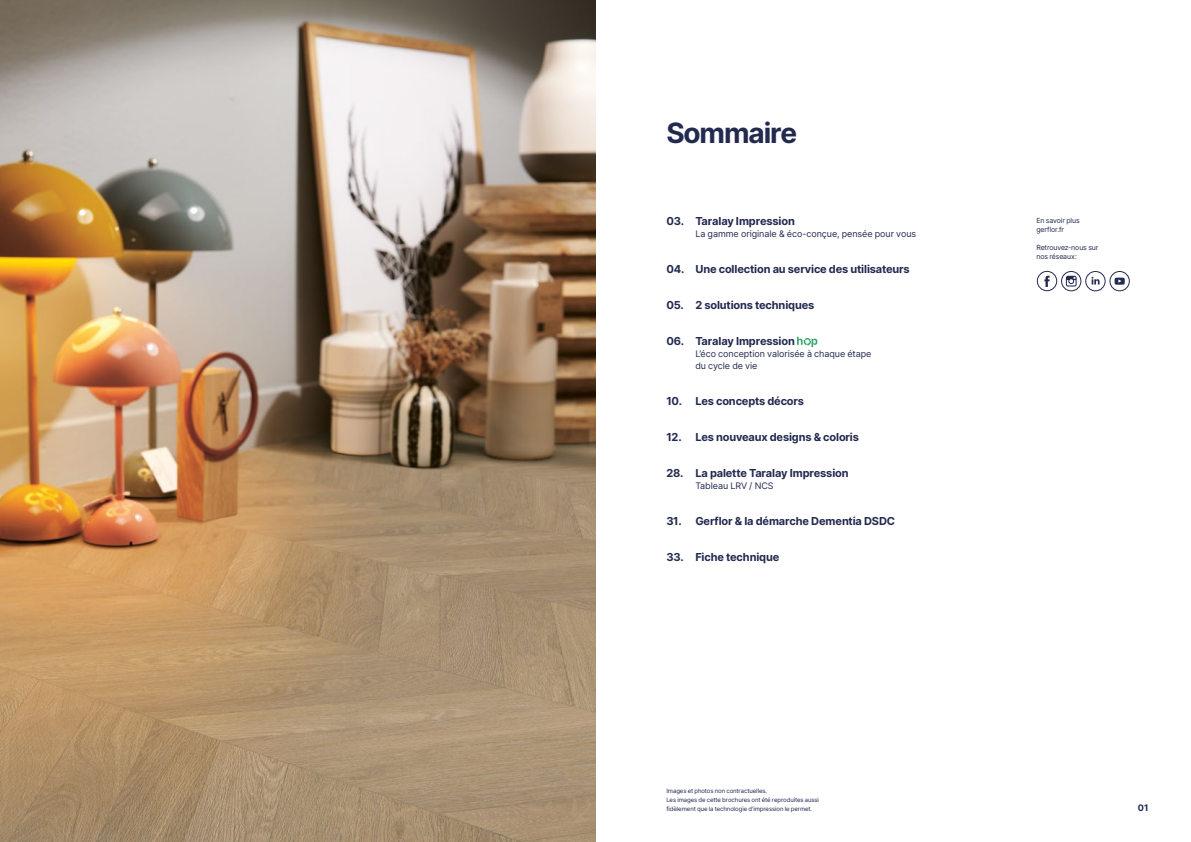
<style>
.page{position:relative;width:1191px;height:842px;background:#fff}
.page>*{position:absolute;margin:0;border:0;box-sizing:border-box;transform-origin:0 0}
.t1{font:700 28px "Inter";letter-spacing:-.04em;color:#232a50}
.t2{font:700 11px "Inter";letter-spacing:-.015em;color:#232a50}
.t3{font:9px/12px "Inter";letter-spacing:-.005em;color:#232a50}
.t4{font:700 9px "Inter";color:#232a50}
.t5{font:7px/9px "Inter";letter-spacing:-.02em;color:#232a50}
.t6{font:6px/9px "Inter";letter-spacing:-.01em;color:#232a50}
</style>
<div class="page">
<svg style="left:1065px;top:276px;width:11px;height:10px"></svg>
<svg style="left:1067px;top:277px;width:8px;height:8px"></svg>
<div style="left:1061px;top:271px;width:20px;height:20px;border:1px solid #232a50;border-radius:50%"></div>
<div style="left:1085px;top:271px;width:20px;height:20px;border:1px solid #232a50;border-radius:50%"></div>
<svg style="left:1091px;top:277px;width:8px;height:7px"></svg>
<div style="left:1109px;top:271px;width:20px;height:20px;border:1px solid #232a50;border-radius:50%"></div>
<svg style="left:1114px;top:278px;width:10px;height:7px"></svg>
<div style="left:1037px;top:271px;width:20px;height:20px;border:1px solid #232a50;border-radius:50%"></div>
<svg style="left:1044px;top:276px;width:5px;height:11px"></svg>
<svg style="left:797px;top:337px;width:20px;height:10px"></svg>
<img style="left:0;top:0;width:595px;height:842px">
<h1 class="t1" style="left:666px;top:112px;width:132px">Sommaire</h1>
<p class="t2" style="left:666px;top:213px;width:130px">03. Taralay Impression</p>
<p class="t3" style="left:695px;top:227px;width:222px">La gamme originale &amp; éco-conçue, pensée pour vous</p>
<p class="t2" style="left:666px;top:261px;width:245px">04. Une collection au service des utilisateurs</p>
<p class="t2" style="left:666px;top:297px;width:149px">05. 2 solutions techniques</p>
<p class="t2" style="left:666px;top:333px;width:130px">06. Taralay Impression</p>
<p class="t3" style="left:695px;top:347px;width:177px">L’éco conception valorisée à chaque étape du cycle de vie</p>
<p class="t2" style="left:666px;top:393px;width:139px">10. Les concepts décors</p>
<p class="t2" style="left:666px;top:429px;width:194px">12. Les nouveaux designs &amp; coloris</p>
<p class="t2" style="left:666px;top:465px;width:184px">28. La palette Taralay Impression</p>
<p class="t3" style="left:695px;top:479px;width:80px">Tableau LRV / NCS</p>
<p class="t2" style="left:666px;top:513px;width:230px">31. Gerflor &amp; la démarche Dementia DSDC</p>
<p class="t2" style="left:666px;top:549px;width:114px">33. Fiche technique</p>
<p class="t6" style="left:666px;top:786px;width:154px">Images et photos non contractuelles.<br>Les images de cette brochures ont été reproduites aussi fidèlement que la technologie d'impression le permet.</p>
<p class="t5" style="left:1036px;top:216px;width:45px">En savoir plus gerflor.fr</p>
<p class="t5" style="left:1036px;top:243px;width:63px">Retrouvez-nous sur nos réseaux:</p>
<p class="t4" style="left:1137px;top:801px;width:12px">01</p>
</div>
